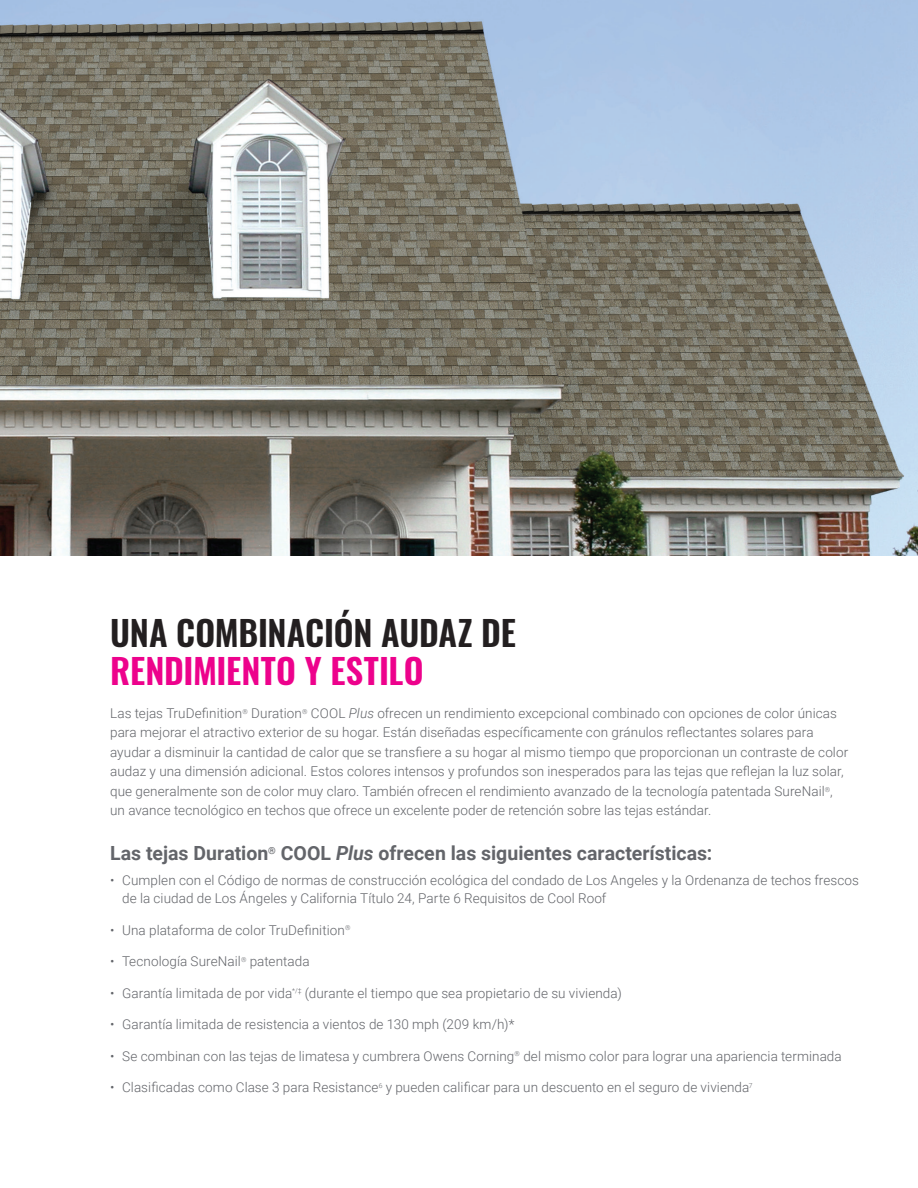
<style>
.page{position:relative;width:918px;height:1188px;background:#fff}
.page>*{position:absolute;margin:0;border:0;box-sizing:border-box;transform-origin:0 0}
.t1{font:600 34.5px/37.5px "Oswald";letter-spacing:-.005em;color:#231f20}
.t2{font:700 19.5px "Roboto";color:#63656a}
.t3{font:300 13.5px/19.5px "Roboto";letter-spacing:.005em;color:#63656a}
.s1{color:#ed028c}
.s2{font-style:italic}
</style>
<div class="page">
<img style="left:0;top:0;width:918px;height:555px">
<h1 class="t1" style="left:110px;top:617px;width:407px">UNA COMBINACIÓN AUDAZ DE<br><span class="s1">RENDIMIENTO Y ESTILO</span></h1>
<p class="t3" style="left:110px;top:703px;width:740px">Las tejas TruDefinition<sup>®</sup> Duration<sup>®</sup> COOL <span class="s2">Plus</span> ofrecen un rendimiento excepcional combinado con opciones de color únicas para mejorar el atractivo exterior de su hogar. Están diseñadas específicamente con gránulos reflectantes solares para ayudar a disminuir la cantidad de calor que se transfiere a su hogar al mismo tiempo que proporcionan un contraste de color audaz y una dimensión adicional. Estos colores intensos y profundos son inesperados para las tejas que reflejan la luz solar, que generalmente son de color muy claro. También ofrecen el rendimiento avanzado de la tecnología patentada SureNail<sup>®</sup>, un avance tecnológico en techos que ofrece un excelente poder de retención sobre las tejas estándar.</p>
<p class="t2" style="left:110px;top:840px;width:604px">Las tejas Duration<sup>®</sup> COOL <span class="s2">Plus</span> ofrecen las siguientes características:</p>
<p class="t3" style="left:122px;top:871px;width:738px;line-height:18px;text-indent:-12px">• Cumplen con el Código de normas de construcción ecológica del condado de Los Angeles y la Ordenanza de techos frescos de la ciudad de Los Ángeles y California Título 24, Parte 6 Requisitos de Cool Roof</p>
<p class="t3" style="left:110px;top:920px;width:242px">• Una plataforma de color TruDefinition<sup>®</sup></p>
<p class="t3" style="left:110px;top:951px;width:201px">• Tecnología SureNail<sup>®</sup> patentada</p>
<p class="t3" style="left:110px;top:983px;width:513px">• Garantía limitada de por vida<sup>*/‡</sup> (durante el tiempo que sea propietario de su vivienda)</p>
<p class="t3" style="left:110px;top:1014px;width:406px">• Garantía limitada de resistencia a vientos de 130 mph (209 km/h)*</p>
<p class="t3" style="left:110px;top:1046px;width:733px">• Se combinan con las tejas de limatesa y cumbrera Owens Corning<sup>®</sup> del mismo color para lograr una apariencia terminada</p>
<p class="t3" style="left:110px;top:1077px;width:644px">• Clasificadas como Clase 3 para Resistance<sup>6</sup> y pueden calificar para un descuento en el seguro de vivienda<sup>7</sup></p>
</div>
